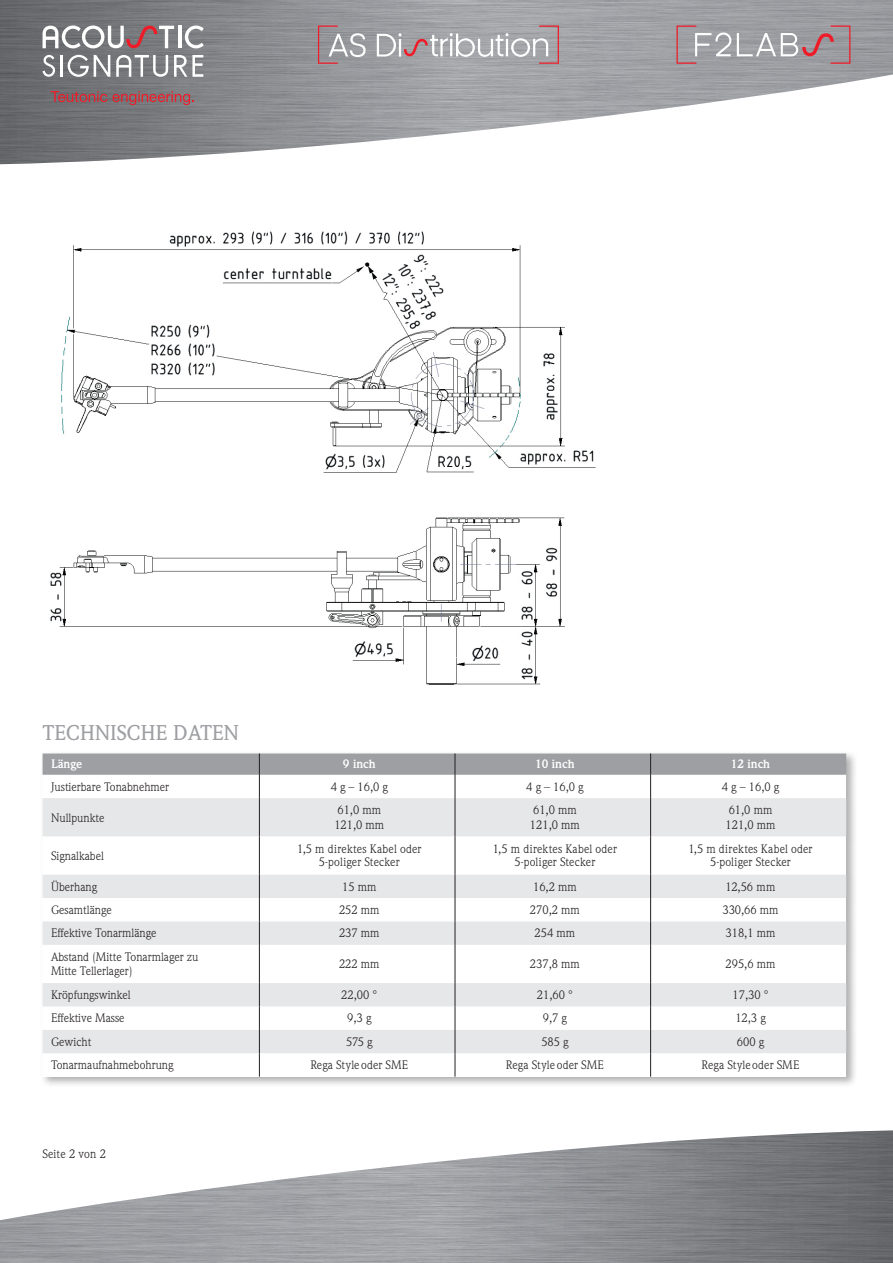
<style>
.page{position:relative;width:893px;height:1263px;background:#fff}
.page>*{position:absolute;margin:0;border:0;box-sizing:border-box;transform-origin:0 0}
.t1{font:500 21px "Weidemann Std";color:#9d9fa2}
.t2{font:12px/14.4px "Weidemann Std";color:#231f20}
.t3{font:700 12px "Weidemann Std";color:#fff}
</style>
<div class="page">
<img style="left:0;top:1130px;width:893px;height:133px">
<img style="left:0;top:0;width:893px;height:164px">
<hr style="left:178px;top:26px;width:4px;height:22px;background:#fff">
<hr style="left:60px;top:55px;width:3px;height:22px;background:#fff">
<svg style="left:43px;top:55px;width:12px;height:22px"></svg>
<svg style="left:174px;top:55px;width:29px;height:22px"></svg>
<svg style="left:68px;top:55px;width:42px;height:22px"></svg>
<svg style="left:185px;top:26px;width:19px;height:22px"></svg>
<svg style="left:43px;top:26px;width:131px;height:22px"></svg>
<svg style="left:116px;top:55px;width:52px;height:22px"></svg>
<svg style="left:51px;top:91px;width:56px;height:11px"></svg>
<svg style="left:113px;top:91px;width:81px;height:14px"></svg>
<svg style="left:676px;top:26px;width:55px;height:38px"></svg>
<svg style="left:737px;top:26px;width:113px;height:38px"></svg>
<svg style="left:318px;top:26px;width:48px;height:38px"></svg>
<svg style="left:377px;top:26px;width:182px;height:38px"></svg>
<div style="left:39px;top:750px;width:819px;height:338px;background:#231f20;opacity:.35"></div>
<div style="left:43px;top:753px;width:803px;height:324px;background:#fff"></div>
<svg style="left:43px;top:798px;width:803px;height:255px;fill:#e8e9eb"></svg>
<svg style="left:43px;top:753px;width:803px;height:45px"></svg>
<hr style="left:259px;top:798px;width:1px;height:38px;background:#231f20">
<hr style="left:455px;top:798px;width:1px;height:38px;background:#231f20">
<hr style="left:650px;top:798px;width:1px;height:38px;background:#231f20">
<hr style="left:259px;top:836px;width:1px;height:39px;background:#231f20">
<hr style="left:455px;top:836px;width:1px;height:39px;background:#231f20">
<hr style="left:650px;top:836px;width:1px;height:39px;background:#231f20">
<svg style="left:259px;top:875px;width:1px;height:70px"></svg>
<svg style="left:455px;top:875px;width:1px;height:70px"></svg>
<svg style="left:650px;top:875px;width:1px;height:70px"></svg>
<hr style="left:259px;top:945px;width:1px;height:38px;background:#231f20">
<hr style="left:455px;top:945px;width:1px;height:38px;background:#231f20">
<hr style="left:650px;top:945px;width:1px;height:38px;background:#231f20">
<svg style="left:259px;top:983px;width:1px;height:94px"></svg>
<svg style="left:455px;top:983px;width:1px;height:94px"></svg>
<svg style="left:650px;top:983px;width:1px;height:94px"></svg>
<img style="left:61px;top:231px;width:535px;height:242px">
<img style="left:50px;top:517px;width:515px;height:168px">
<h1 class="t1" style="left:43px;top:720px;width:198px">TECHNISCHE DATEN</h1>
<p class="t3" style="left:51px;top:757px;width:33px">Länge</p>
<p class="t3" style="left:343px;top:757px;width:34px">9 inch</p>
<p class="t3" style="left:535px;top:757px;width:41px">10 inch</p>
<p class="t3" style="left:731px;top:757px;width:41px">12 inch</p>
<p class="t2" style="left:51px;top:779px;width:120px">Justierbare Tonabnehmer</p>
<p class="t2" style="left:331px;top:779px;width:59px">4 g – 16,0 g</p>
<p class="t2" style="left:526px;top:779px;width:59px">4 g – 16,0 g</p>
<p class="t2" style="left:722px;top:779px;width:59px">4 g – 16,0 g</p>
<p class="t2" style="left:51px;top:810px;width:55px">Nullpunkte</p>
<p class="t2" style="left:334px;top:803px;width:51px">61,0 mm<br>121,0 mm</p>
<p class="t2" style="left:530px;top:803px;width:51px">61,0 mm<br>121,0 mm</p>
<p class="t2" style="left:726px;top:803px;width:51px">61,0 mm<br>121,0 mm</p>
<p class="t2" style="left:51px;top:848px;width:54px">Signalkabel</p>
<p class="t2" style="left:297px;top:843px;width:126px;line-height:12.8px;text-align:center">1,5 m direktes Kabel oder<br>5-poliger Stecker</p>
<p class="t2" style="left:493px;top:843px;width:126px;line-height:12.8px;text-align:center">1,5 m direktes Kabel oder<br>5-poliger Stecker</p>
<p class="t2" style="left:688px;top:843px;width:126px;line-height:12.8px;text-align:center">1,5 m direktes Kabel oder<br>5-poliger Stecker</p>
<p class="t2" style="left:51px;top:879px;width:48px">Überhang</p>
<p class="t2" style="left:342px;top:879px;width:36px">15 mm</p>
<p class="t2" style="left:533px;top:879px;width:45px">16,2 mm</p>
<p class="t2" style="left:726px;top:879px;width:51px">12,56 mm</p>
<p class="t2" style="left:51px;top:902px;width:62px">Gesamtlänge</p>
<p class="t2" style="left:339px;top:902px;width:42px">252 mm</p>
<p class="t2" style="left:530px;top:902px;width:51px">270,2 mm</p>
<p class="t2" style="left:722px;top:902px;width:58px">330,66 mm</p>
<p class="t2" style="left:51px;top:926px;width:107px">Effektive Tonarmlänge</p>
<p class="t2" style="left:339px;top:926px;width:42px">237 mm</p>
<p class="t2" style="left:535px;top:926px;width:42px">254 mm</p>
<p class="t2" style="left:726px;top:926px;width:51px">318,1 mm</p>
<p class="t2" style="left:51px;top:950px;width:149px">Abstand (Mitte Tonarmlager zu<br>Mitte Tellerlager)</p>
<p class="t2" style="left:339px;top:957px;width:42px">222 mm</p>
<p class="t2" style="left:530px;top:957px;width:51px">237,8 mm</p>
<p class="t2" style="left:726px;top:957px;width:51px">295,6 mm</p>
<p class="t2" style="left:51px;top:988px;width:81px">Kröpfungswinkel</p>
<p class="t2" style="left:341px;top:988px;width:37px">22,00 °</p>
<p class="t2" style="left:537px;top:988px;width:37px">21,60 °</p>
<p class="t2" style="left:732px;top:988px;width:37px">17,30 °</p>
<p class="t2" style="left:51px;top:1011px;width:75px">Effektive Masse</p>
<p class="t2" style="left:347px;top:1011px;width:26px">9,3 g</p>
<p class="t2" style="left:543px;top:1011px;width:26px">9,7 g</p>
<p class="t2" style="left:735px;top:1011px;width:32px">12,3 g</p>
<p class="t2" style="left:51px;top:1034px;width:42px">Gewicht</p>
<p class="t2" style="left:346px;top:1034px;width:28px">575 g</p>
<p class="t2" style="left:541px;top:1034px;width:28px">585 g</p>
<p class="t2" style="left:737px;top:1034px;width:29px">600 g</p>
<p class="t2" style="left:51px;top:1058px;width:124px">Tonarmaufnahmebohrung</p>
<p class="t2" style="left:310px;top:1058px;width:99px">Rega Style oder SME</p>
<p class="t2" style="left:506px;top:1058px;width:99px">Rega Style oder SME</p>
<p class="t2" style="left:702px;top:1058px;width:99px">Rega Style oder SME</p>
<p class="t2" style="left:43px;top:1147px;width:65px">Seite 2 von 2</p>
</div>
